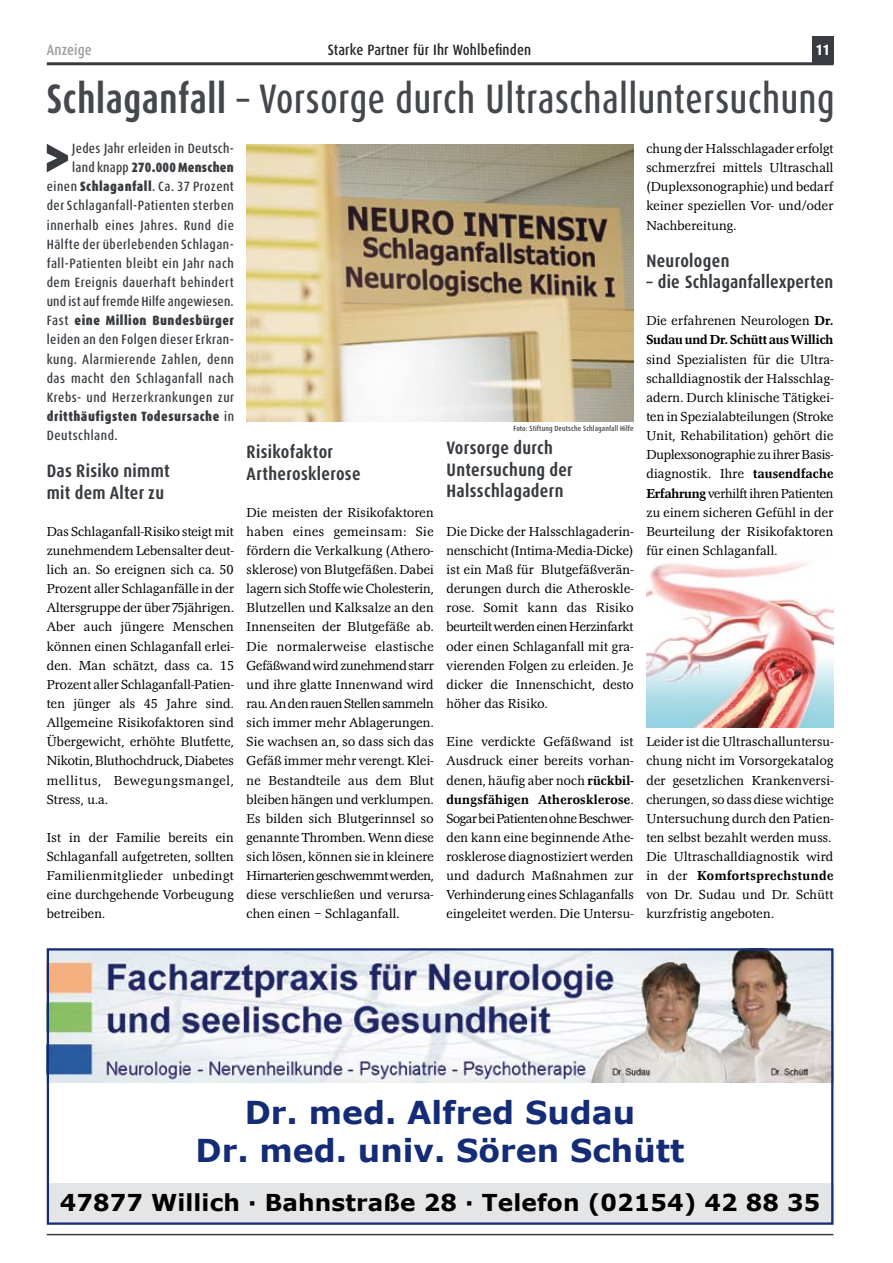
<style>
.page{position:relative;width:893px;height:1263px;background:#fff}
.page>*{position:absolute;margin:0;border:0;box-sizing:border-box;transform-origin:0 0}
.t1{font:500 condensed 41.25px "Dax OT";letter-spacing:.02em;color:#44484c;scale:.9 1}
.t2{font:700 31.5px/37.8px "Verdana";color:#142c76;text-align:center}
.t3{font:700 23.25px "Verdana";letter-spacing:.005em;color:#000}
.t4{font:700 condensed 18px/21.6px "Dax OT";letter-spacing:.02em;color:#383c40}
.t5{font:500 15px "Dax Condensed";letter-spacing:.01em;color:#24272a}
.t6{font:500 15px "Dax Condensed";letter-spacing:.01em;color:#9c9d9f}
.t7{font:800 15px "Dax Condensed";color:#fff}
.t8{font:300 13.5px/19.2px "Magna EF";letter-spacing:.02em;color:#000;text-align:justify}
.t9{font:500 condensed 13.5px "Dax OT";letter-spacing:.035em;color:#383c40}
.t10{font:900 condensed 13.5px "Dax OT";letter-spacing:.04em;color:#383c40}
.t11{font:700 13.5px/19.2px "Magna EF";color:#000}
.t12{font:500 condensed 13.5px "Dax OT";letter-spacing:.015em;color:#383c40}
.t13{font:900 condensed 13.5px "Dax OT";letter-spacing:.015em;color:#383c40}
.t14{font:500 condensed 7.5px "Dax OT";letter-spacing:.02em;color:#383c40}
.s1{font-weight:700}
.s2{font-weight:500}
.s3{font-weight:900}
.s4{font-weight:300}
</style>
<div class="page">
<hr style="left:47px;top:1234px;width:786px;height:1px;background:#383c40">
<div style="left:812px;top:36px;width:21px;height:28px;background:#383c40"></div>
<hr style="left:47px;top:62px;width:786px;height:3px;background:#383c40">
<img style="left:50px;top:951px;width:780px;height:131px">
<div style="left:47px;top:1183px;width:786px;height:42px;background:#e3e5e7"></div>
<div style="left:47px;top:948px;width:786px;height:277px;border:2px solid #142c76"></div>
<svg style="left:47px;top:144px;width:21px;height:28px"></svg>
<img style="left:247px;top:145px;width:387px;height:276px">
<img style="left:646px;top:562px;width:187px;height:165px">
<p class="t6" style="left:47px;top:42px;width:47px">Anzeige</p>
<p class="t5" style="left:328px;top:42px;width:205px">Starke Partner für Ihr Wohlbefinden</p>
<p class="t7" style="left:816px;top:42px;width:15px">11</p>
<h1 class="t1" style="left:47px;top:72px;width:877px"><span class="s1">Schlaganfall</span> – Vorsorge durch Ultraschalluntersuchung</h1>
<p class="t9" style="left:72px;top:140px;width:163px">Jedes Jahr erleiden in Deutsch-</p>
<p class="t13" style="left:72px;top:159px;width:163px"><span class="s2">land knapp</span> 270.000 Menschen</p>
<p class="t9" style="left:47px;top:178px;width:189px">einen <span class="s3">Schlaganfall</span>. Ca. 37 Prozent</p>
<p class="t9" style="left:47px;top:197px;width:189px">der Schlaganfall-Patienten sterben</p>
<p class="t9" style="left:47px;top:216px;width:189px">innerhalb eines Jahres. Rund die</p>
<p class="t9" style="left:47px;top:235px;width:189px">Hälfte der überlebenden Schlagan-</p>
<p class="t9" style="left:47px;top:255px;width:189px">fall-Patienten bleibt ein Jahr nach</p>
<p class="t9" style="left:47px;top:274px;width:189px">dem Ereignis dauerhaft behindert</p>
<p class="t12" style="left:47px;top:293px;width:188px">und ist auf fremde Hilfe angewiesen.</p>
<p class="t10" style="left:47px;top:312px;width:189px"><span class="s2">Fast</span> eine Million Bundesbürger</p>
<p class="t9" style="left:47px;top:331px;width:189px">leiden an den Folgen dieser Erkran-</p>
<p class="t9" style="left:47px;top:350px;width:189px">kung. Alarmierende Zahlen, denn</p>
<p class="t9" style="left:47px;top:369px;width:189px">das macht den Schlaganfall nach</p>
<p class="t9" style="left:47px;top:388px;width:189px">Krebs- und Herzerkrankungen zur</p>
<p class="t10" style="left:47px;top:407px;width:189px">dritthäufigsten Todesursache <span class="s2">in</span></p>
<p class="t9" style="left:47px;top:427px;width:72px">Deutschland.</p>
<h3 class="t4" style="left:47px;top:460px;width:124px">Das Risiko nimmt mit dem Alter zu</h3>
<p class="t8" style="left:47px;top:522px;width:189px">Das Schlaganfall-Risiko steigt mit zunehmendem Lebensalter deut&shy;lich an. So ereignen sich ca. 50<br>Prozent aller Schlaganfälle in der Altersgruppe der über 75jährigen.<br>Aber auch jüngere Menschen können einen Schlaganfall erlei&shy;den. Man schätzt, dass ca. 15<br>Prozent aller Schlaganfall-Patien&shy;ten jünger als 45 Jahre sind.<br>Allgemeine Risikofaktoren sind Übergewicht, erhöhte Blutfette, Nikotin, Bluthochdruck, Diabetes mellitus, Bewegungsmangel, Stress, u.a.</p>
<p class="t8" style="left:47px;top:828px;width:189px">Ist in der Familie bereits ein Schlaganfall aufgetreten, sollten Familienmitglieder unbedingt eine durchgehende Vorbeugung betreiben.</p>
<h3 class="t4" style="left:247px;top:441px;width:115px">Risikofaktor<br>Artherosklerose</h3>
<p class="t8" style="left:247px;top:503px;width:189px">Die meisten der Risikofaktoren haben eines gemeinsam: Sie fördern die Verkalkung (Athero&shy;sklerose) von Blutgefäßen. Dabei lagern sich Stoffe wie Cholesterin, Blutzellen und Kalksalze an den Innenseiten der Blutgefäße ab.<br>Die normalerweise elastische Gefäßwand wird zunehmend starr und ihre glatte Innenwand wird rau. An den rauen Stellen sammeln sich immer mehr Ablagerungen.<br>Sie wachsen an, so dass sich das Gefäß immer mehr verengt. Klei&shy;ne Bestandteile aus dem Blut bleiben hängen und verklumpen.<br>Es bilden sich Blutgerinnsel so genannte Thromben. Wenn diese sich lösen, können sie in kleinere Hirnarterien geschwemmt werden, diese verschließen und verursa&shy;chen einen – Schlaganfall.</p>
<p class="t14" style="left:513px;top:424px;width:122px">Foto: Stiftung Deutsche Schlaganfall Hilfe</p>
<h3 class="t4" style="left:446px;top:437px;width:128px">Vorsorge durch<br>Untersuchung der<br>Halsschlagadern</h3>
<p class="t8" style="left:446px;top:522px;width:189px">Die Dicke der Halsschlagaderin&shy;nenschicht (Intima-Media-Dicke) ist ein Maß für Blutgefäßverän&shy;derungen durch die Atheroskle&shy;rose. Somit kann das Risiko beurteilt werden einen Herzinfarkt oder einen Schlaganfall mit gra&shy;vierenden Folgen zu erleiden. Je dicker die Innenschicht, desto höher das Risiko.</p>
<p class="t8" style="left:446px;top:733px;width:189px">Eine verdickte Gefäßwand ist Ausdruck einer bereits vorhan&shy;denen, häufig aber noch <span class="s1">rückbil&shy;dungsfähigen Atherosklerose</span>.<br>Sogar bei Patienten ohne Beschwer&shy;den kann eine beginnende Athe&shy;rosklerose diagnostiziert werden und dadurch Maßnahmen zur Verhinderung eines Schlaganfalls eingeleitet werden. Die Untersu-</p>
<p class="t8" style="left:646px;top:139px;width:189px">chung der Halsschlagader erfolgt schmerzfrei mittels Ultraschall (Duplexsonographie) und bedarf keiner speziellen Vor- und/oder Nachbereitung.</p>
<h3 class="t4" style="left:646px;top:250px;width:85px">Neurologen</h3>
<h3 class="t4" style="left:646px;top:271px;width:188px">– die Schlaganfallexperten</h3>
<p class="t11" style="left:646px;top:312px;width:189px"><span class="s4">Die erfahrenen Neurologen</span> Dr.<br>Sudau und Dr. Schütt aus Willich</p>
<p class="t8" style="left:646px;top:350px;width:189px">sind Spezialisten für die Ultra&shy;schalldiagnostik der Halsschlag&shy;adern. Durch klinische Tätigkei&shy;ten in Spezialabteilungen (Stroke Unit, Rehabilitation) gehört die Duplexsonographie zu ihrer Basis&shy;diagnostik. Ihre <span class="s1">tausendfache Erfahrung</span> verhilft ihren Patienten zu einem sicheren Gefühl in der Beurteilung der Risikofaktoren für einen Schlaganfall.</p>
<p class="t8" style="left:646px;top:733px;width:189px;text-align:left">Leider ist die Ultraschalluntersu&shy;chung nicht im Vorsorgekatalog der gesetzlichen Krankenversi&shy;cherungen, so dass diese wichtige<br>Untersuchung durch den Patien&shy;ten selbst bezahlt werden muss.<br>Die Ultraschalldiagnostik wird in der <span class="s1">Komfortsprechstunde </span>von Dr. Sudau und Dr. Schütt kurzfristig angeboten.</p>
<h2 class="t2" style="left:196px;top:1093px;width:490px">Dr. med. Alfred Sudau<br>Dr. med. univ. Sören Schütt</h2>
<h3 class="t3" style="left:60px;top:1186px;width:762px">47877 Willich · Bahnstraße 28 · Telefon (02154) 42 88 35</h3>
</div>
